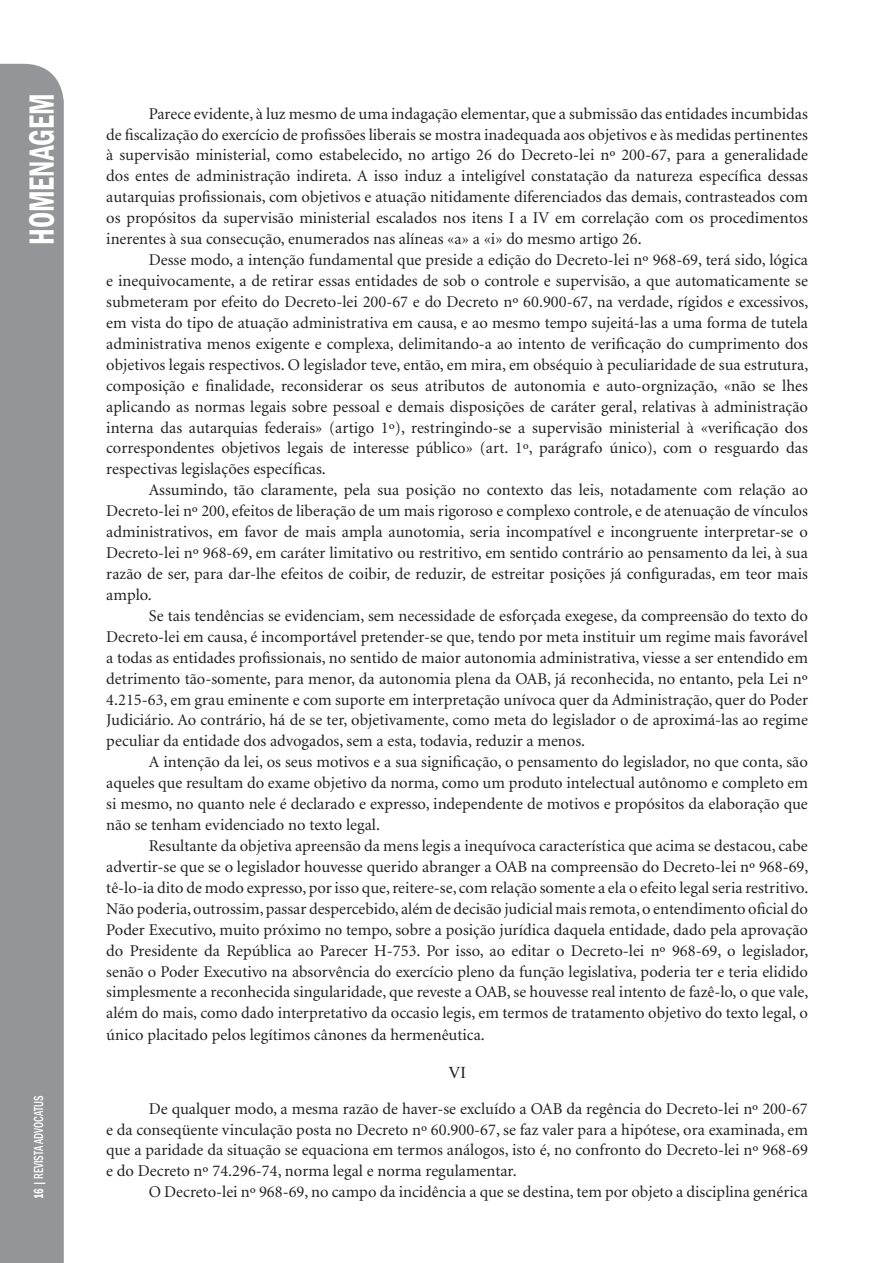
<style>
.page{position:relative;width:893px;height:1263px;background:#fff}
.page>*{position:absolute;margin:0;border:0;box-sizing:border-box;transform-origin:0 0}
.t1{font:600 condensed 36px "Franklin Gothic";color:#fff;scale:.8 1}
.Normal__Web{font:16.5px/20.9px "Minion";color:#231f20;text-align:justify}
.t2{font:16.5px "Times New Roman";color:#231f20}
.t3{font:500 condensed 13.5px "Franklin Gothic";color:#fff;scale:.8 1}
.s1{font-weight:600}
</style>
<div class="page">
<div style="left:0;top:64px;width:64px;height:1199px;background:#939598"></div>
<h1 class="t1" style="left:18px;top:245px;width:191px;rotate:-90deg">HOMENAGEM</h1>
<p class="t3" style="left:30px;top:1199px;width:131px;rotate:-90deg"><span class="s1">16</span> | REVISTA ADVOCATUS</p>
<p class="Normal__Web" style="left:106px;top:104px;width:703px;text-indent:43px">Parece evidente, à luz mesmo de uma indagação elementar, que a submissão das entidades incumbidas de fiscalização do exercício de profissões liberais se mostra inadequada aos objetivos e às medidas pertinentes à supervisão ministerial, como estabelecido, no artigo 26 do Decreto-lei nº 200-67, para a generalidade dos entes de administração indireta. A isso induz a inteligível constatação da natureza específica dessas autarquias profissionais, com objetivos e atuação nitidamente diferenciados das demais, contrasteados com os propósitos da supervisão ministerial escalados nos itens I a IV em correlação com os procedimentos inerentes à sua consecução, enumerados nas alíneas «a» a «i» do mesmo artigo 26.</p>
<p class="Normal__Web" style="left:106px;top:250px;width:704px;text-indent:43px">Desse modo, a intenção fundamental que preside a edição do Decreto-lei nº 968-69, terá sido, lógica e inequivocamente, a de retirar essas entidades de sob o controle e supervisão, a que automaticamente se submeteram por efeito do Decreto-lei 200-67 e do Decreto nº 60.900-67, na verdade, rígidos e excessivos, em vista do tipo de atuação administrativa em causa, e ao mesmo tempo sujeitá-las a uma forma de tutela administrativa menos exigente e complexa, delimitando-a ao intento de verificação do cumprimento dos objetivos legais respectivos. O legislador teve, então, em mira, em obséquio à peculiaridade de sua estrutura, composição e finalidade, reconsiderar os seus atributos de autonomia e auto-orgnização, «não se lhes aplicando as normas legais sobre pessoal e demais disposições de caráter geral, relativas à administração interna das autarquias federais» (artigo 1º), restringindo-se a supervisão ministerial à «verificação dos correspondentes objetivos legais de interesse público» (art. 1º, parágrafo único), com o resguardo das respectivas legislações específicas.</p>
<p class="Normal__Web" style="left:106px;top:480px;width:703px;text-indent:43px">Assumindo, tão claramente, pela sua posição no contexto das leis, notadamente com relação ao Decreto-lei nº 200, efeitos de liberação de um mais rigoroso e complexo controle, e de atenuação de vínculos administrativos, em favor de mais ampla aunotomia, seria incompatível e incongruente interpretar-se o Decreto-lei nº 968-69, em caráter limitativo ou restritivo, em sentido contrário ao pensamento da lei, à sua razão de ser, para dar-lhe efeitos de coibir, de reduzir, de estreitar posições já configuradas, em teor mais amplo.</p>
<p class="Normal__Web" style="left:106px;top:606px;width:703px;text-indent:43px">Se tais tendências se evidenciam, sem necessidade de esforçada exegese, da compreensão do texto do Decreto-lei em causa, é incomportável pretender-se que, tendo por meta instituir um regime mais favorável a todas as entidades profissionais, no sentido de maior autonomia administrativa, viesse a ser entendido em detrimento tão-somente, para menor, da autonomia plena da OAB, já reconhecida, no entanto, pela Lei nº 4.215-63, em grau eminente e com suporte em interpretação unívoca quer da Administração, quer do Poder Judiciário. Ao contrário, há de se ter, objetivamente, como meta do legislador o de aproximá-las ao regime peculiar da entidade dos advogados, sem a esta, todavia, reduzir a menos.</p>
<p class="Normal__Web" style="left:106px;top:752px;width:703px;text-indent:43px">A intenção da lei, os seus motivos e a sua significação, o pensamento do legislador, no que conta, são aqueles que resultam do exame objetivo da norma, como um produto intelectual autônomo e completo em si mesmo, no quanto nele é declarado e expresso, independente de motivos e propósitos da elaboração que não se tenham evidenciado no texto legal.</p>
<p class="Normal__Web" style="left:106px;top:836px;width:704px;text-indent:43px">Resultante da objetiva apreensão da mens legis a inequívoca característica que acima se destacou, cabe advertir-se que se o legislador houvesse querido abranger a OAB na compreensão do Decreto-lei nº 968-69, tê-lo-ia dito de modo expresso, por isso que, reitere-se, com relação somente a ela o efeito legal seria restritivo.<br>Não poderia, outrossim, passar despercebido, além de decisão judicial mais remota, o entendimento oficial do Poder Executivo, muito próximo no tempo, sobre a posição jurídica daquela entidade, dado pela aprovação do Presidente da República ao Parecer H-753. Por isso, ao editar o Decreto-lei nº 968-69, o legislador, senão o Poder Executivo na absorvência do exercício pleno da função legislativa, poderia ter e teria elidido simplesmente a reconhecida singularidade, que reveste a OAB, se houvesse real intento de fazê-lo, o que vale, além do mais, como dado interpretativo da occasio legis, em termos de tratamento objetivo do texto legal, o único placitado pelos legítimos cânones da hermenêutica.</p>
<p class="t2" style="left:448px;top:1061px;width:19px">VI</p>
<p class="Normal__Web" style="left:106px;top:1098px;width:703px;text-indent:43px">De qualquer modo, a mesma razão de haver-se excluído a OAB da regência do Decreto-lei nº 200-67 e da conseqüente vinculação posta no Decreto nº 60.900-67, se faz valer para a hipótese, ora examinada, em que a paridade da situação se equaciona em termos análogos, isto é, no confronto do Decreto-lei nº 968-69 e do Decreto nº 74.296-74, norma legal e norma regulamentar.</p>
<p class="Normal__Web" style="left:149px;top:1182px;width:661px">O Decreto-lei nº 968-69, no campo da incidência a que se destina, tem por objeto a disciplina genérica</p>
</div>
